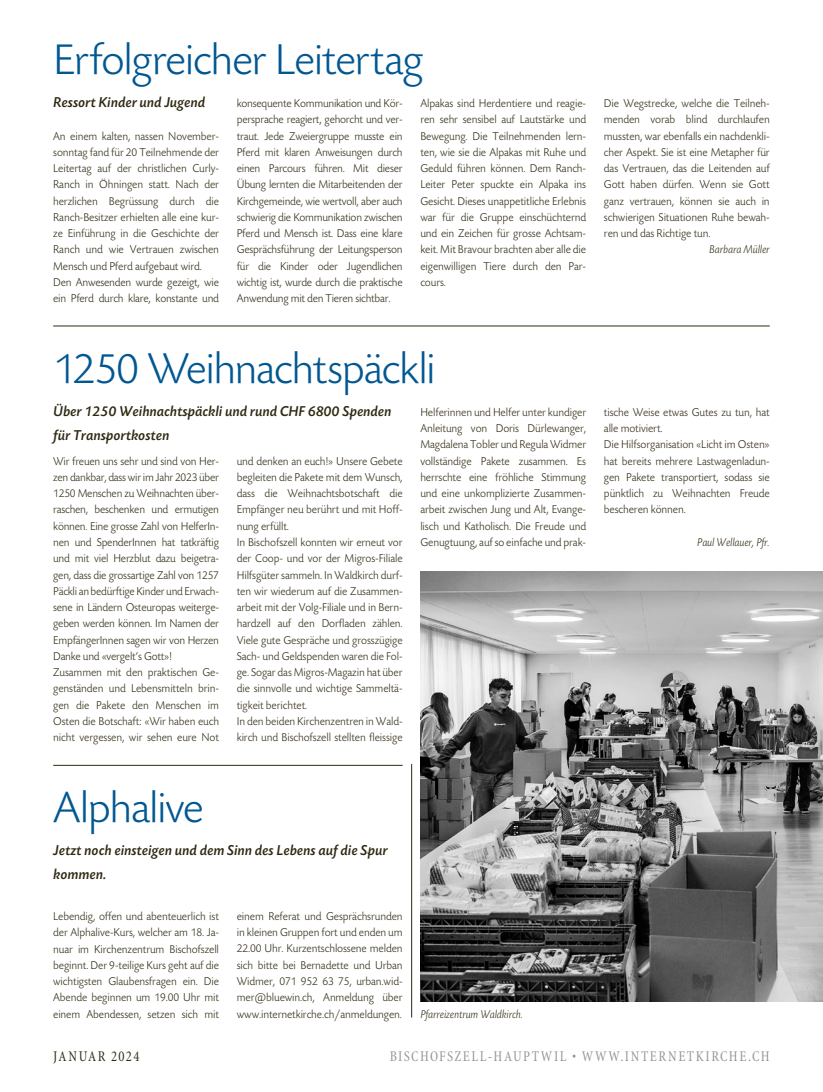
<style>
.page{position:relative;width:823px;height:1092px;background:#fff}
.page>*{position:absolute;margin:0;border:0;box-sizing:border-box;transform-origin:0 0}
.t1{font:300 45px "Today SBOP";letter-spacing:-.03em;color:#005792}
.t2{font:italic 500 15px/24.4px "Today SBOP";color:#2f2912}
.t3{font:condensed 15px "Minion";letter-spacing:.105em;color:#959490;scale:.95 1}
.t4{font:condensed 15px "Minion";letter-spacing:.095em;color:#2f2912;scale:.95 1}
.t5{font:300 11.88px/16.2px "Today SBOP";letter-spacing:-.01em;color:#2f2912;text-align:justify;scale:.95 1}
.t6{font:italic 300 11.88px "Today SBOP";letter-spacing:-.01em;color:#2f2912;scale:.95 1}
</style>
<div class="page">
<hr style="left:53px;top:326px;width:716px;height:1px;background:#2f2912">
<hr style="left:53px;top:765px;width:349px;height:1px;background:#2f2912">
<img style="left:420px;top:571px;width:402px;height:430px">
<hr style="left:411px;top:764px;width:1px;height:253px;background:#2f2912">
<h1 class="t1" style="left:53px;top:36px;width:371px">Erfolgreicher Leitertag</h1>
<p class="t2" style="left:53px;top:90px;width:153px">Ressort Kinder und Jugend</p>
<p class="t5" style="left:53px;top:128px;width:176px;text-align:left">An einem kalten, nassen November&shy;sonntag fand für 20 Teilnehmende der Leitertag auf der christlichen Curly-Ranch in Öhningen statt. Nach der herzlichen Begrüssung durch die Ranch-Besitzer erhielten alle eine kur&shy;ze Einführung in die Geschichte der Ranch und wie Vertrauen zwischen Mensch und Pferd aufgebaut wird.<br>Den Anwesenden wurde gezeigt, wie ein Pferd durch klare, konstante und</p>
<p class="t5" style="left:237px;top:95px;width:176px">konsequente Kommunikation und Kör&shy;persprache reagiert, gehorcht und ver&shy;traut. Jede Zweiergruppe musste ein Pferd mit klaren Anweisungen durch einen Parcours führen. Mit dieser Übung lernten die Mitarbeitenden der Kirchgemeinde, wie wertvoll, aber auch schwierig die Kommunikation zwischen Pferd und Mensch ist. Dass eine klare Gesprächsführung der Leitungsperson für die Kinder oder Jugendlichen wichtig ist, wurde durch die praktische Anwendung mit den Tieren sichtbar.</p>
<p class="t5" style="left:420px;top:95px;width:176px">Alpakas sind Herdentiere und reagie&shy;ren sehr sensibel auf Lautstärke und Bewegung. Die Teilnehmenden lern&shy;ten, wie sie die Alpakas mit Ruhe und Geduld führen können. Dem Ranch-Leiter Peter spuckte ein Alpaka ins Gesicht. Dieses unappetitliche Erlebnis war für die Gruppe einschüchternd und ein Zeichen für grosse Achtsam&shy;keit. Mit Bravour brachten aber alle die eigenwilligen Tiere durch den Par&shy;cours.</p>
<p class="t5" style="left:603px;top:95px;width:176px">Die Wegstrecke, welche die Teilneh&shy;menden vorab blind durchlaufen mussten, war ebenfalls ein nachdenkli&shy;cher Aspekt. Sie ist eine Metapher für das Vertrauen, das die Leitenden auf Gott haben dürfen. Wenn sie Gott ganz vertrauen, können sie auch in schwierigen Situationen Ruhe bewah&shy;ren und das Richtige tun.</p>
<p class="t6" style="left:708px;top:243px;width:65px">Barbara Müller</p>
<h1 class="t1" style="left:53px;top:345px;width:384px">1250 Weihnachtspäckli</h1>
<p class="t2" style="left:53px;top:399px;width:339px">Über 1250 Weihnachtspäckli und rund CHF 6800 Spenden für Transportkosten</p>
<p class="t5" style="left:53px;top:453px;width:176px;text-align:left">Wir freuen uns sehr und sind von Her&shy;zen dankbar, dass wir im Jahr 2023 über 1250 Menschen zu Weihnachten über&shy;raschen, beschenken und ermutigen können. Eine grosse Zahl von HelferIn&shy;nen und SpenderInnen hat tatkräftig und mit viel Herzblut dazu beigetra&shy;gen, dass die grossartige Zahl von 1257<br>Päckli an bedürftige Kinder und Erwach&shy;sene in Ländern Osteuropas weiterge&shy;geben werden können. Im Namen der EmpfängerInnen sagen wir von Herzen Danke und «vergelt’s Gott»!<br>Zusammen mit den praktischen Ge&shy;genständen und Lebensmitteln brin&shy;gen die Pakete den Menschen im Osten die Botschaft: «Wir haben euch nicht vergessen, wir sehen eure Not</p>
<p class="t5" style="left:237px;top:453px;width:176px;text-align:left">und denken an euch!» Unsere Gebete begleiten die Pakete mit dem Wunsch, dass die Weihnachtsbotschaft die Empfänger neu berührt und mit Hoff&shy;nung erfüllt.<br>In Bischofszell konnten wir erneut vor der Coop- und vor der Migros-Filiale Hilfsgüter sammeln. In Waldkirch durf&shy;ten wir wiederum auf die Zusammen&shy;arbeit mit der Volg-Filiale und in Bern&shy;hardzell auf den Dorfladen zählen.<br>Viele gute Gespräche und grosszügige Sach- und Geldspenden waren die Fol&shy;ge. Sogar das Migros-Magazin hat über die sinnvolle und wichtige Sammeltä&shy;tigkeit berichtet.<br>In den beiden Kirchenzentren in Wald&shy;kirch und Bischofszell stellten fleissige</p>
<p class="t5" style="left:420px;top:404px;width:176px">Helferinnen und Helfer unter kundiger Anleitung von Doris Dürlewanger, Magdalena Tobler und Regula Widmer vollständige Pakete zusammen. Es herrschte eine fröhliche Stimmung und eine unkomplizierte Zusammen&shy;arbeit zwischen Jung und Alt, Evange&shy;lisch und Katholisch. Die Freude und Genugtuung, auf so einfache und prak-</p>
<p class="t5" style="left:603px;top:404px;width:176px;text-align:left">tische Weise etwas Gutes zu tun, hat alle motiviert.<br>Die Hilfsorganisation «Licht im Osten» hat bereits mehrere Lastwagenladun&shy;gen Pakete transportiert, sodass sie pünktlich zu Weihnachten Freude bescheren können.</p>
<p class="t6" style="left:696px;top:536px;width:78px">Paul Wellauer, Pfr.</p>
<h1 class="t1" style="left:53px;top:784px;width:152px">Alphalive</h1>
<p class="t2" style="left:53px;top:838px;width:336px">Jetzt noch einsteigen und dem Sinn des Lebens auf die Spur kommen.</p>
<p class="t5" style="left:53px;top:908px;width:176px">Lebendig, offen und abenteuerlich ist der Alphalive-Kurs, welcher am 18. Ja&shy;nuar im Kirchenzentrum Bischofszell beginnt. Der 9-teilige Kurs geht auf die wichtigsten Glaubensfragen ein. Die Abende beginnen um 19.00 Uhr mit einem Abendessen, setzen sich mit</p>
<p class="t5" style="left:237px;top:908px;width:176px">einem Referat und Gesprächsrunden in kleinen Gruppen fort und enden um 22.00 Uhr. Kurzentschlossene melden sich bitte bei Bernadette und Urban Widmer, 071 952 63 75, urban.wid&shy;mer@bluewin.ch, Anmeldung über www.internetkirche.ch/anmeldungen.</p>
<p class="t6" style="left:420px;top:1007px;width:109px">Pfarreizentrum Waldkirch.</p>
<p class="t4" style="left:53px;top:1048px;width:92px">JANUAR 2024</p>
<p class="t3" style="left:389px;top:1048px;width:401px">BISCHOFSZELL-HAUPTWIL • WWW.INTERNETKIRCHE.CH</p>
</div>
